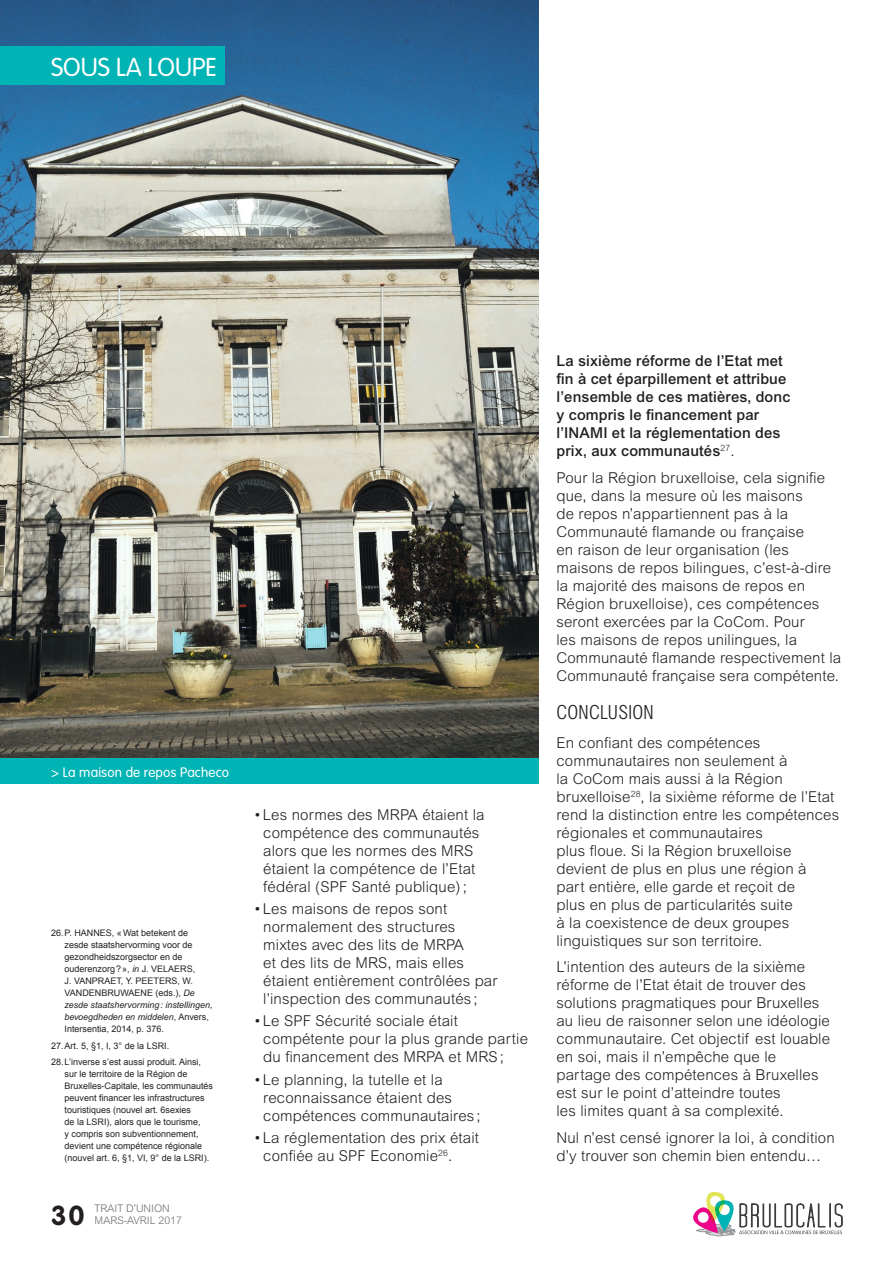
<style>
.page{position:relative;width:893px;height:1263px;background:#fff}
.page>*{position:absolute;margin:0;border:0;box-sizing:border-box;transform-origin:0 0}
.t1{font:700 27px "VAG Rounded";color:#231f20}
.t2{font:300 25.5px "VAG Rounded";color:#fff}
.Article_Intertitre_1{font:300 condensed 19.5px "Arial";color:#231f20}
.Article_Texte{font:300 15px/18px "Arial";letter-spacing:.01em;color:#231f20}
.Article_Texte-2{font:500 15px/18px "Arial";letter-spacing:.01em;color:#231f20}
.t3{font:300 13.5px "VAG Rounded";letter-spacing:.01em;color:#fff}
.t4{font:300 10.5px "Arial";color:#6c6d70}
.t5{font:9px/12px "Arial";color:#231f20}
.s1{font-style:italic}
.s2{font-weight:300}
</style>
<div class="page">
<img style="left:0;top:0;width:538px;height:759px">
<div style="left:0;top:759px;width:538px;height:25px;background:#00b3b5"></div>
<svg style="left:693px;top:1192px;width:150px;height:44px"></svg>
<div style="left:0;top:47px;width:225px;height:38px;background:#00b3b5"></div>
<h2 class="t2" style="left:51px;top:52px;width:167px">SOUS LA LOUPE</h2>
<p class="t3" style="left:51px;top:764px;width:180px">&gt; La maison de repos Pacheco</p>
<p class="t5" style="left:65px;top:927px;width:149px;text-indent:-14px">26.P. HANNES, «Wat betekent de zesde staatshervorming voor de gezondheidszorgsector en de ouderenzorg?», <span class="s1">in</span> J. VELAERS,<br>J. VANPRAET, Y. PEETERS, W.<br>VANDENBRUWAENE (eds.), <span class="s1">De zesde staatshervorming: instellingen, bevoegdheden en middelen</span>, Anvers,<br>Intersentia, 2014, p. 376.</p>
<p class="t5" style="left:51px;top:1039px;width:120px">27.Art. 5, §1, I, 3° de la LSRI.</p>
<p class="t5" style="left:65px;top:1056px;width:150px;text-indent:-14px">28.L’inverse s’est aussi produit. Ainsi, sur le territoire de la Région de Bruxelles-Capitale, les communautés peuvent financer les infrastructures touristiques (nouvel art. 6sexies<br>de la LSRI), alors que le tourisme,<br>y compris son subventionnement, devient une compétence régionale (nouvel art. 6, §1, VI, 9° de la LSRI).</p>
<p class="t4" style="left:95px;top:1202px;width:77px">TRAIT D’UNION</p>
<h1 class="t1" style="left:51px;top:1199px;width:35px">30</h1>
<p class="t4" style="left:95px;top:1215px;width:89px">MARS-AVRIL 2017</p>
<p class="Article_Texte" style="left:254px;top:805px;width:232px;text-align:center">•Les normes des MRPA étaient la compétence des communautés alors que les normes des MRS étaient la compétence de l’Etat fédéral (SPF Santé publique);</p>
<p class="Article_Texte" style="left:263px;top:900px;width:236px;text-indent:-9px">•Les maisons de repos sont normalement des structures mixtes avec des lits de MRPA<br>et des lits de MRS, mais elles étaient entièrement contrôlées par l’inspection des communautés ;</p>
<p class="Article_Texte" style="left:263px;top:1012px;width:266px;text-indent:-9px">•Le SPF Sécurité sociale était compétente pour la plus grande partie du financement des MRPA et MRS;</p>
<p class="Article_Texte" style="left:263px;top:1070px;width:219px;text-indent:-9px">•Le planning, la tutelle et la reconnaissance étaient des compétences communautaires ;</p>
<p class="Article_Texte" style="left:263px;top:1128px;width:217px;text-indent:-9px">•La réglementation des prix était confiée au SPF Economie<sup>26</sup>.</p>
<p class="Article_Texte-2" style="left:556px;top:352px;width:235px">La sixième réforme de l’Etat met fin à cet éparpillement et attribue l’ensemble de ces matières, donc y compris le financement par l’INAMI et la réglementation des prix, aux communautés<sup>27</sup><span class="s2">.</span></p>
<p class="Article_Texte" style="left:556px;top:469px;width:286px">Pour la Région bruxelloise, cela signifie que, dans la mesure où les maisons<br>de repos n’appartiennent pas à la Communauté flamande ou française<br>en raison de leur organisation (les maisons de repos bilingues, c’est-à-dire la majorité des maisons de repos en Région bruxelloise), ces compétences seront exercées par la CoCom. Pour<br>les maisons de repos unilingues, la Communauté flamande respectivement la Communauté française sera compétente.</p>
<p class="Article_Intertitre_1" style="left:556px;top:701px;width:99px">CONCLUSION</p>
<p class="Article_Texte" style="left:556px;top:733px;width:284px">En confiant des compétences communautaires non seulement à<br>la CoCom mais aussi à la Région bruxelloise<sup>28</sup>, la sixième réforme de l’Etat rend la distinction entre les compétences régionales et communautaires<br>plus floue. Si la Région bruxelloise devient de plus en plus une région à<br>part entière, elle garde et reçoit de<br>plus en plus de particularités suite<br>à la coexistence de deux groupes linguistiques sur son territoire.</p>
<p class="Article_Texte" style="left:556px;top:958px;width:275px">L’intention des auteurs de la sixième réforme de l’Etat était de trouver des solutions pragmatiques pour Bruxelles au lieu de raisonner selon une idéologie communautaire. Cet objectif est louable en soi, mais il n’empêche que le partage des compétences à Bruxelles est sur le point d’atteindre toutes<br>les limites quant à sa complexité.</p>
<p class="Article_Texte" style="left:556px;top:1128px;width:280px">Nul n’est censé ignorer la loi, à condition d’y trouver son chemin bien entendu…</p>
</div>
